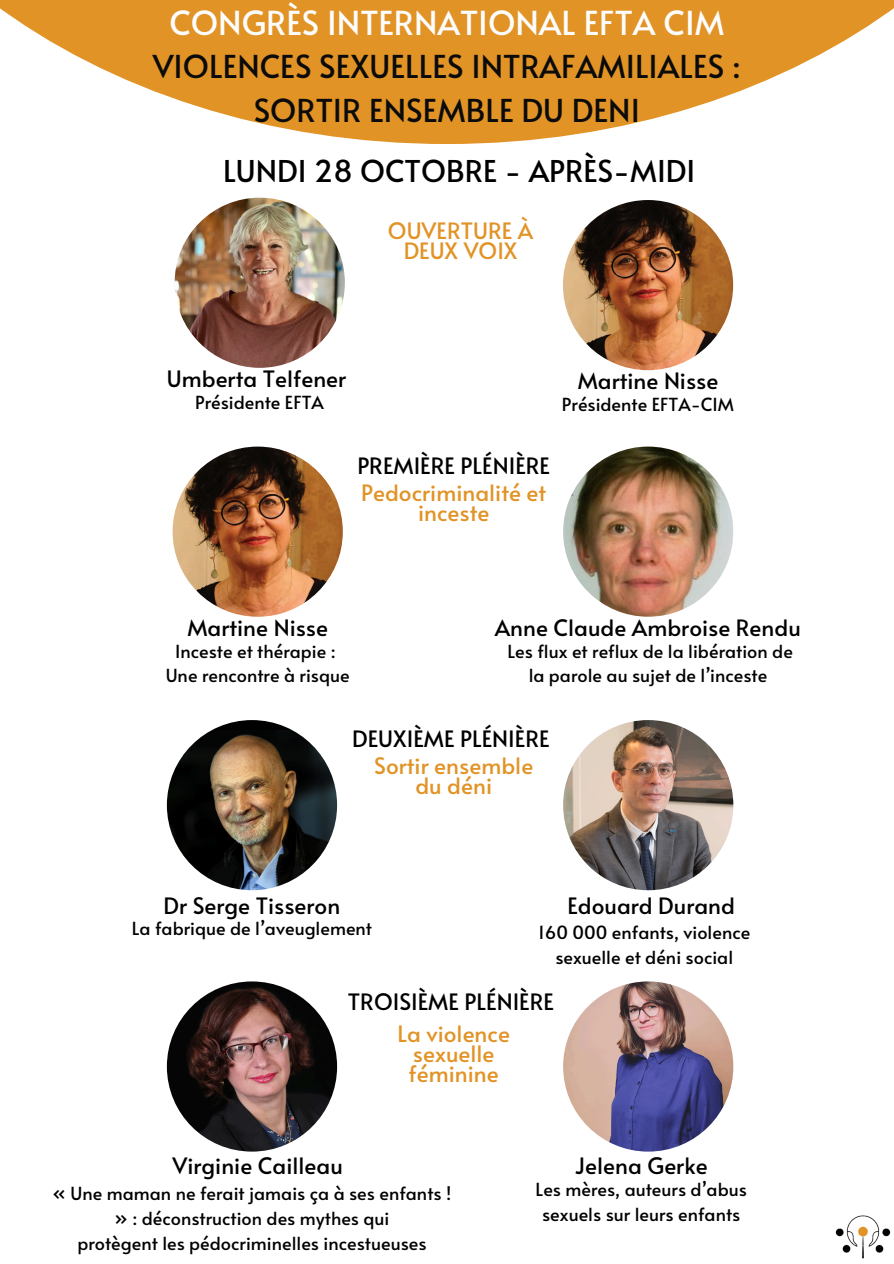
<style>
.page{position:relative;width:894px;height:1264px;background:#fff}
.page>*{position:absolute;margin:0;border:0;box-sizing:border-box;transform-origin:0 0}
.t1{font:33px "Alata";color:#fdfdfd}
.t2{font:31.5px/43.8px "Alata";color:#0b0b0b;text-align:center}
.t3{font:30px "Alata";color:#000}
.t4{font:22.5px "Alata";color:#000}
.t5{font:22.5px/20.2px "Alata";color:#e19326;text-align:center}
.t6{font:18px/24.8px "Alata";color:#000;text-align:center}
</style>
<div class="page">
<svg style="left:0;top:0;width:893px;height:144px;fill:#e19326"></svg>
<img style="left:563px;top:446px;width:170px;height:170px;border-radius:50%">
<img style="left:172px;top:446px;width:171px;height:170px;border-radius:50%">
<img style="left:167px;top:720px;width:170px;height:170px;border-radius:50%">
<img style="left:563px;top:981px;width:170px;height:170px;border-radius:50%">
<img style="left:167px;top:981px;width:170px;height:170px;border-radius:50%">
<img style="left:563px;top:720px;width:170px;height:170px;border-radius:50%">
<img style="left:835px;top:1215px;width:56px;height:44px">
<img style="left:175px;top:198px;width:170px;height:170px;border-radius:50%">
<img style="left:562px;top:200px;width:171px;height:170px;border-radius:50%">
<h1 class="t1" style="left:169px;top:-1px;width:556px">CONGRÈS INTERNATIONAL EFTA CIM</h1>
<h1 class="t2" style="left:153px;top:43px;width:589px">VIOLENCES SEXUELLES INTRAFAMILIALES :<br>SORTIR ENSEMBLE DU DENI</h1>
<p class="t3" style="left:223px;top:149px;width:473px">LUNDI 28 OCTOBRE - APRÈS-MIDI</p>
<p class="t5" style="left:388px;top:219px;width:147px">OUVERTURE À<br>DEUX VOIX</p>
<h3 class="t4" style="left:167px;top:362px;width:181px">Umberta Telfener</h3>
<p class="t6" style="left:195px;top:389px;width:130px">Présidente EFTA</p>
<p class="t4" style="left:577px;top:364px;width:142px">Martine Nisse</p>
<p class="t6" style="left:562px;top:391px;width:173px">Présidente EFTA-CIM</p>
<h3 class="t4" style="left:357px;top:449px;width:194px">PREMIÈRE PLÉNIÈRE</h3>
<h3 class="t5" style="left:361px;top:481px;width:186px">Pedocriminalité et inceste</h3>
<h3 class="t4" style="left:187px;top:611px;width:142px">Martine Nisse</h3>
<p class="t6" style="left:175px;top:638px;width:162px">Inceste et thérapie :</p>
<p class="t6" style="left:166px;top:662px;width:185px">Une rencontre à risque</p>
<h2 class="t4" style="left:494px;top:611px;width:307px">Anne Claude Ambroise Rendu</h2>
<h3 class="t6" style="left:507px;top:638px;width:287px">Les flux et reflux de la libération de la parole au sujet de l’inceste</h3>
<p class="t4" style="left:352px;top:722px;width:199px">DEUXIÈME PLÉNIÈRE</p>
<p class="t5" style="left:374px;top:754px;width:161px">Sortir ensemble du déni</p>
<h2 class="t4" style="left:163px;top:888px;width:178px">Dr Serge Tisseron</h2>
<h3 class="t6" style="left:132px;top:915px;width:242px">La fabrique de l’aveuglement</h3>
<p class="t4" style="left:567px;top:888px;width:169px">Edouard Durand</p>
<h2 class="t6" style="left:538px;top:919px;width:214px">160 000 enfants, violence sexuelle et déni social</h2>
<p class="t4" style="left:348px;top:985px;width:207px">TROISIÈME PLÉNIÈRE</p>
<h3 class="t5" style="left:397px;top:1022px;width:114px">La violence sexuelle féminine</h3>
<h3 class="t4" style="left:172px;top:1149px;width:172px">Virginie Cailleau</h3>
<h3 class="t6" style="left:53px;top:1180px;width:400px">« Une maman ne ferait jamais ça à ses enfants ! » : déconstruction des mythes qui</h3>
<h3 class="t6" style="left:77px;top:1229px;width:350px">protègent les pédocriminelles incestueuses</h3>
<h2 class="t4" style="left:574px;top:1149px;width:134px">Jelena Gerke</h2>
<h3 class="t6" style="left:535px;top:1176px;width:213px">Les mères, auteurs d’abus sexuels sur leurs enfants</h3>
</div>
